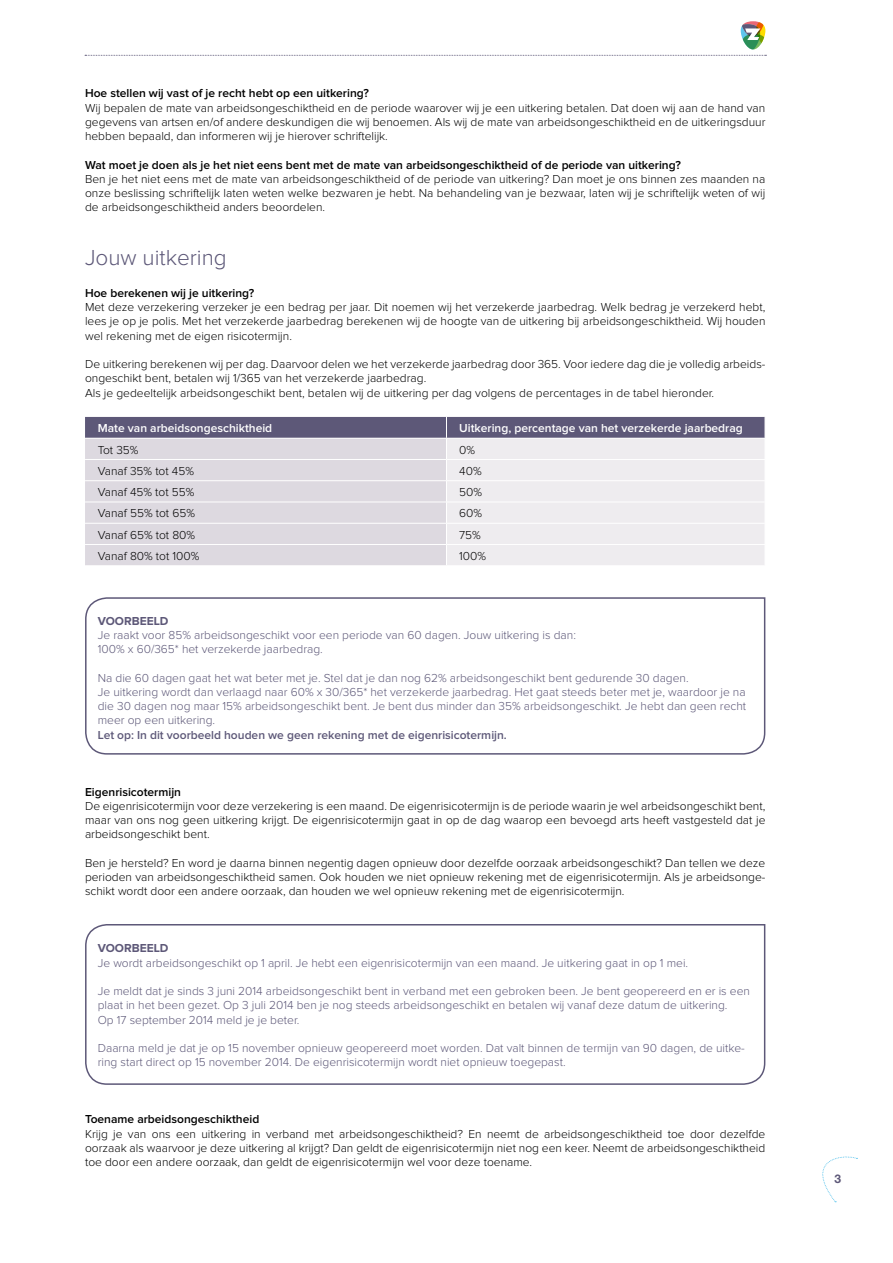
<style>
.page{position:relative;width:893px;height:1263px;background:#fff}
.page>*{position:absolute;margin:0;border:0;box-sizing:border-box;transform-origin:0 0}
.t1{font:300 22.5px "Proxima Nova";color:#5d5878}
.t2{font:300 12px/14.2px "Proxima Nova";color:#000;text-align:justify}
.t3{font:300 12px/14.2px "Proxima Nova";color:#5d5878}
.t4{font:600 12px "Proxima Nova";color:#000}
.t5{font:600 12px "Proxima Nova";color:#fff}
.t6{font:600 12px "Proxima Nova";color:#5d5878}
.t7{font:700 12px "Proxima Nova";color:#5d5878}
.t8{font:700 12px "Helvetica Neue";color:#5d5878}
</style>
<div class="page">
<svg style="left:85px;top:21px;width:681px;height:35px"></svg>
<svg style="left:822px;top:1156px;width:35px;height:46px"></svg>
<svg style="left:85px;top:417px;width:680px;height:148px;background:#d2cfd8"></svg>
<svg style="left:85px;top:597px;width:681px;height:158px"></svg>
<svg style="left:85px;top:924px;width:681px;height:161px"></svg>
<p class="t4" style="left:85px;top:88px;width:285px">Hoe stellen wij vast of je recht hebt op een uitkering?</p>
<p class="t2" style="left:85px;top:101px;width:682px">Wij bepalen de mate van arbeidsongeschiktheid en de periode waarover wij je een uitkering betalen. Dat doen wij aan de hand van gegevens van artsen en/of andere deskundigen die wij benoemen. Als wij de mate van arbeidsongeschiktheid en de uitkeringsduur hebben bepaald, dan informeren wij je hierover schriftelijk.</p>
<p class="t4" style="left:85px;top:159px;width:597px">Wat moet je doen als je het niet eens bent met de mate van arbeidsongeschiktheid of de periode van uitkering?</p>
<p class="t2" style="left:85px;top:172px;width:682px">Ben je het niet eens met de mate van arbeidsongeschiktheid of de periode van uitkering? Dan moet je ons binnen zes maanden na onze beslissing schriftelijk laten weten welke bezwaren je hebt. Na behandeling van je bezwaar, laten wij je schriftelijk weten of wij de arbeidsongeschiktheid anders beoordelen.</p>
<h1 class="t1" style="left:85px;top:248px;width:143px">Jouw uitkering</h1>
<p class="t4" style="left:85px;top:287px;width:171px">Hoe berekenen wij je uitkering?</p>
<p class="t2" style="left:85px;top:301px;width:682px">Met deze verzekering verzeker je een bedrag per jaar. Dit noemen wij het verzekerde jaarbedrag. Welk bedrag je verzekerd hebt, lees je op je polis. Met het verzekerde jaarbedrag berekenen wij de hoogte van de uitkering bij arbeidsongeschiktheid. Wij houden wel rekening met de eigen risicotermijn.</p>
<p class="t2" style="left:85px;top:358px;width:682px;text-align:left">De uitkering berekenen wij per dag. Daarvoor delen we het verzekerde jaarbedrag door 365. Voor iedere dag die je volledig arbeids&shy;ongeschikt bent, betalen wij 1/365 van het verzekerde jaarbedrag.<br>Als je gedeeltelijk arbeidsongeschikt bent, betalen wij de uitkering per dag volgens de percentages in de tabel hieronder.</p>
<p class="t5" style="left:98px;top:423px;width:176px">Mate van arbeidsongeschiktheid</p>
<p class="t5" style="left:459px;top:423px;width:285px">Uitkering, percentage van het verzekerde jaarbedrag</p>
<p class="t2" style="left:98px;top:443px;width:42px">Tot 35%</p>
<p class="t2" style="left:459px;top:443px;width:17px">0%</p>
<p class="t2" style="left:98px;top:464px;width:98px">Vanaf 35% tot 45%</p>
<p class="t2" style="left:459px;top:464px;width:24px">40%</p>
<p class="t2" style="left:98px;top:485px;width:98px">Vanaf 45% tot 55%</p>
<p class="t2" style="left:459px;top:485px;width:24px">50%</p>
<p class="t2" style="left:98px;top:507px;width:99px">Vanaf 55% tot 65%</p>
<p class="t2" style="left:459px;top:507px;width:24px">60%</p>
<p class="t2" style="left:98px;top:528px;width:99px">Vanaf 65% tot 80%</p>
<p class="t2" style="left:459px;top:528px;width:23px">75%</p>
<p class="t2" style="left:98px;top:549px;width:103px">Vanaf 80% tot 100%</p>
<p class="t2" style="left:459px;top:549px;width:28px">100%</p>
<p class="t7" style="left:98px;top:615px;width:72px">VOORBEELD</p>
<p class="t3" style="left:98px;top:628px;width:480px">Je raakt voor 85% arbeidsongeschikt voor een periode van 60 dagen. Jouw uitkering is dan:<br>100% x 60/365* het verzekerde jaarbedrag.</p>
<p class="t3" style="left:98px;top:671px;width:650px">Na die 60 dagen gaat het wat beter met je. Stel dat je dan nog 62% arbeidsongeschikt bent gedurende 30 dagen.<br>Je uitkering wordt dan verlaagd naar 60% x 30/365* het verzekerde jaarbedrag. Het gaat steeds beter met je, waardoor je na die 30 dagen nog maar 15% arbeidsongeschikt bent. Je bent dus minder dan 35% arbeidsongeschikt. Je hebt dan geen recht meer op een uitkering.</p>
<p class="t6" style="left:98px;top:729px;width:411px">Let op: In dit voorbeeld houden we geen rekening met de eigenrisicotermijn.</p>
<p class="t4" style="left:85px;top:786px;width:98px">Eigenrisicotermijn</p>
<p class="t2" style="left:85px;top:799px;width:682px">De eigenrisicotermijn voor deze verzekering is een maand. De eigenrisicotermijn is de periode waarin je wel arbeidsongeschikt bent, maar van ons nog geen uitkering krijgt. De eigenrisicotermijn gaat in op de dag waarop een bevoegd arts heeft vastgesteld dat je arbeidsongeschikt bent.</p>
<p class="t2" style="left:85px;top:856px;width:682px">Ben je hersteld? En word je daarna binnen negentig dagen opnieuw door dezelfde oorzaak arbeidsongeschikt? Dan tellen we deze perioden van arbeidsongeschiktheid samen. Ook houden we niet opnieuw rekening met de eigenrisicotermijn. Als je arbeidsonge&shy;schikt wordt door een andere oorzaak, dan houden we wel opnieuw rekening met de eigenrisicotermijn.</p>
<p class="t7" style="left:98px;top:943px;width:72px">VOORBEELD</p>
<p class="t3" style="left:98px;top:956px;width:592px">Je wordt arbeidsongeschikt op 1 april. Je hebt een eigenrisicotermijn van een maand. Je uitkering gaat in op 1 mei.</p>
<p class="t3" style="left:98px;top:984px;width:654px">Je meldt dat je sinds 3 juni 2014 arbeidsongeschikt bent in verband met een gebroken been. Je bent geopereerd en er is een plaat in het been gezet. Op 3 juli 2014 ben je nog steeds arbeidsongeschikt en betalen wij vanaf deze datum de uitkering.<br>Op 17 september 2014 meld je je beter.</p>
<p class="t3" style="left:98px;top:1041px;width:649px">Daarna meld je dat je op 15 november opnieuw geopereerd moet worden. Dat valt binnen de termijn van 90 dagen, de uitke&shy;ring start direct op 15 november 2014. De eigenrisicotermijn wordt niet opnieuw toegepast.</p>
<p class="t4" style="left:85px;top:1114px;width:176px">Toename arbeidsongeschiktheid</p>
<p class="t2" style="left:85px;top:1127px;width:682px">Krijg je van ons een uitkering in verband met arbeidsongeschiktheid? En neemt de arbeidsongeschiktheid toe door dezelfde oorzaak als waarvoor je deze uitkering al krijgt? Dan geldt de eigenrisicotermijn niet nog een keer. Neemt de arbeidsongeschiktheid toe door een andere oorzaak, dan geldt de eigenrisicotermijn wel voor deze toename.</p>
<p class="t8" style="left:834px;top:1171px;width:8px">3</p>
</div>
